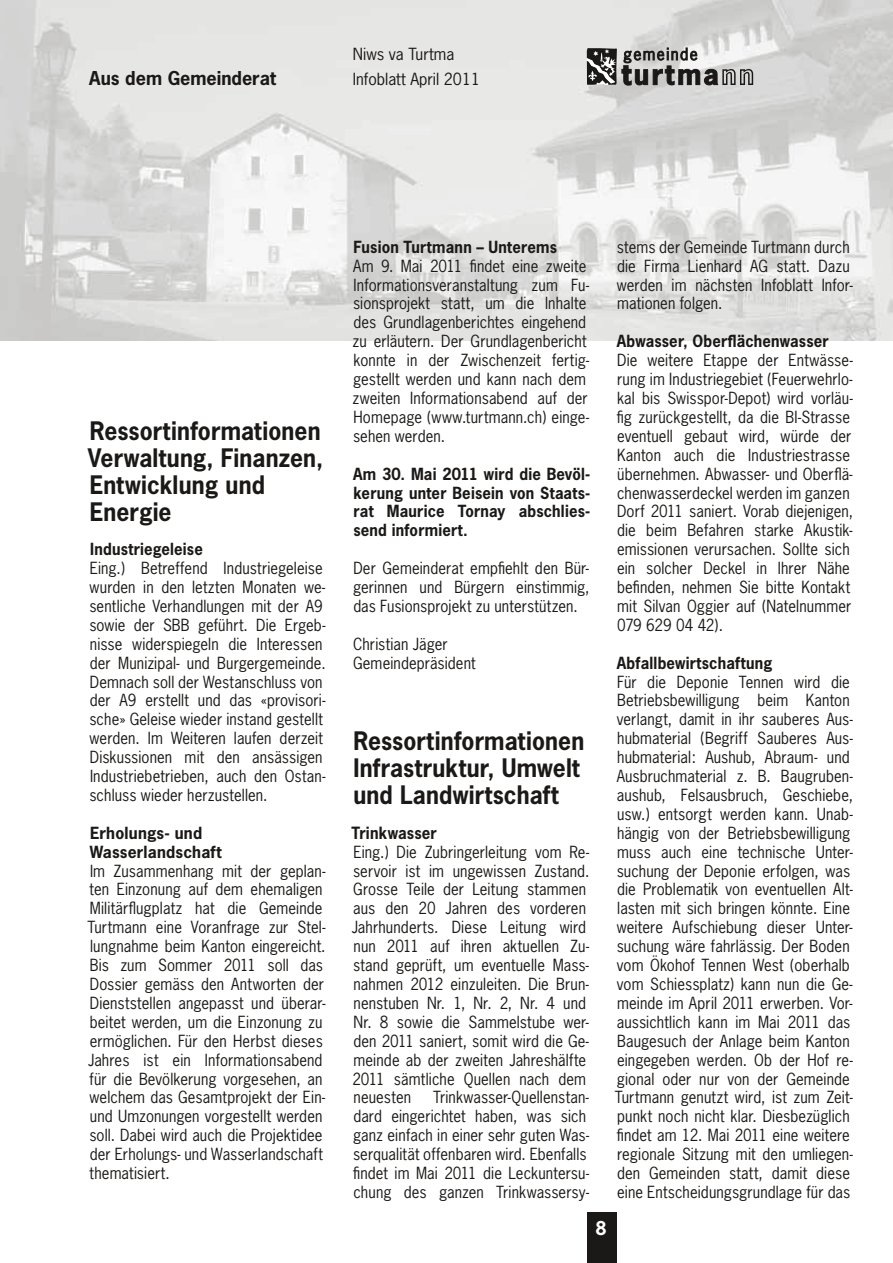
<style>
.page{position:relative;width:893px;height:1263px;background:#fff}
.page>*{position:absolute;margin:0;border:0;box-sizing:border-box;transform-origin:0 0}
.t1{font:700 24px/27px "News Gothic";letter-spacing:.005em;color:#1b1917;scale:.95 1}
.t2{font:700 18px "News Gothic";color:#1b1917}
.t3{font:700 18px "News Gothic";color:#fff}
.t4{font:700 15.9px "News Gothic";letter-spacing:.01em;color:#1b1917;scale:.95 1}
.t5{font:15.75px/18.9px "News Gothic";letter-spacing:.005em;color:#1b1917;scale:.95 1}
.t6{font:700 15.75px/18.9px "News Gothic";letter-spacing:.01em;color:#1b1917;text-align:justify;scale:.95 1}
.t7{font:15.75px "News Gothic";letter-spacing:.005em;color:#1b1917}
.t8{font:700 15.75px/18.9px "News Gothic";letter-spacing:.01em;color:#1b1917}
</style>
<div class="page">
<img style="left:0;top:0;width:893px;height:340px">
<div style="left:587px;top:1212px;width:30px;height:51px;background:#1b1917"></div>
<svg style="left:587px;top:47px;width:166px;height:39px"></svg>
<p class="t7" style="left:353px;top:44px;width:103px">Niws va Turtma</p>
<p class="t2" style="left:89px;top:67px;width:188px">Aus dem Gemeinderat</p>
<p class="t7" style="left:353px;top:69px;width:129px">Infoblatt April 2011</p>
<h1 class="t1" style="left:88px;top:417px;width:249px">Ressortinformationen<br>Verwaltung, Finanzen,<br>Entwicklung und<br>Energie</h1>
<p class="t6" style="left:90px;top:539px;width:120px">Industriegeleise</p>
<p class="t5" style="left:89px;top:559px;width:250px">Eing.) Betreffend Industriegeleise wurden in den letzten Monaten we&shy;sentliche Verhandlungen mit der A9 sowie der SBB geführt. Die Ergeb&shy;nisse widerspiegeln die Interessen der Munizipal- und Burgergemeinde.<br>Demnach soll der Westanschluss von der A9 erstellt und das «provisori&shy;sche» Geleise wieder instand gestellt werden. Im Weiteren laufen derzeit Diskussionen mit den ansässigen Industriebetrieben, auch den Ostan&shy;schluss wieder herzustellen.</p>
<p class="t8" style="left:90px;top:823px;width:134px">Erholungs- und<br>Wasserlandschaft</p>
<p class="t5" style="left:88px;top:861px;width:252px">Im Zusammenhang mit der geplan&shy;ten Einzonung auf dem ehemaligen Militärflugplatz hat die Gemeinde Turtmann eine Voranfrage zur Stel&shy;lungnahme beim Kanton eingereicht.<br>Bis zum Sommer 2011 soll das Dossier gemäss den Antworten der Dienststellen angepasst und überar&shy;beitet werden, um die Einzonung zu ermöglichen. Für den Herbst dieses Jahres ist ein Informationsabend für die Bevölkerung vorgesehen, an welchem das Gesamtprojekt der Ein&shy;und Umzonungen vorgestellt werden soll. Dabei wird auch die Projektidee der Erholungs- und Wasserlandschaft thematisiert.</p>
<p class="t6" style="left:354px;top:237px;width:216px">Fusion Turtmann – Unterems</p>
<p class="t5" style="left:352px;top:256px;width:251px">Am 9. Mai 2011 findet eine zweite Informationsveranstaltung zum Fu&shy;sionsprojekt statt, um die Inhalte des Grundlagenberichtes eingehend zu erläutern. Der Grundlagenbericht konnte in der Zwischenzeit fertig&shy;gestellt werden und kann nach dem zweiten Informationsabend auf der Homepage (www.turtmann.ch) einge&shy;sehen werden.</p>
<p class="t6" style="left:353px;top:464px;width:251px">Am 30. Mai 2011 wird die Bevöl&shy;kerung unter Beisein von Staats&shy;rat Maurice Tornay abschlies&shy;send informiert.</p>
<p class="t5" style="left:353px;top:559px;width:250px;text-align:justify">Der Gemeinderat empfiehlt den Bür&shy;gerinnen und Bürgern einstimmig, das Fusionsprojekt zu unterstützen.</p>
<p class="t5" style="left:353px;top:634px;width:130px">Christian Jäger<br>Gemeindepräsident</p>
<h1 class="t1" style="left:353px;top:727px;width:245px">Ressortinformationen<br>Infrastruktur, Umwelt und Landwirtschaft</h1>
<p class="t4" style="left:352px;top:822px;width:91px">Trinkwasser</p>
<p class="t5" style="left:352px;top:842px;width:252px">Eing.) Die Zubringerleitung vom Re&shy;servoir ist im ungewissen Zustand.<br>Grosse Teile der Leitung stammen aus den 20 Jahren des vorderen<br>Jahrhunderts. Diese Leitung wird nun 2011 auf ihren aktuellen Zu&shy;stand geprüft, um eventuelle Mass&shy;nahmen 2012 einzuleiten. Die Brun&shy;nenstuben Nr. 1, Nr. 2, Nr. 4 und<br>Nr. 8 sowie die Sammelstube wer&shy;den 2011 saniert, somit wird die Ge&shy;meinde ab der zweiten Jahreshälfte<br>2011 sämtliche Quellen nach dem neuesten</p>
<p class="t5" style="left:353px;top:1088px;width:250px;text-indent:80px">Trinkwasser-Quellenstan&shy;dard eingerichtet haben, was sich ganz einfach in einer sehr guten Was&shy;serqualität offenbaren wird. Ebenfalls findet im Mai 2011 die Leckuntersu&shy;chung des ganzen Trinkwassersy-</p>
<p class="t3" style="left:595px;top:1216px;width:13px">8</p>
<p class="t5" style="left:617px;top:237px;width:250px">stems der Gemeinde Turtmann durch die Firma Lienhard AG statt. Dazu werden im nächsten Infoblatt Infor&shy;mationen folgen.</p>
<p class="t6" style="left:617px;top:332px;width:224px">Abwasser, Oberflächenwasser</p>
<p class="t5" style="left:617px;top:351px;width:250px">Die weitere Etappe der Entwässe&shy;rung im Industriegebiet (Feuerwehrlo&shy;kal bis Swisspor-Depot) wird vorläu&shy;fig zurückgestellt, da die BI-Strasse eventuell gebaut wird, würde der Kanton auch die Industriestrasse übernehmen. Abwasser- und Oberflä&shy;chenwasserdeckel werden im ganzen Dorf 2011 saniert. Vorab diejenigen, die beim Befahren starke Akustik&shy;emissionen verursachen. Sollte sich ein solcher Deckel in Ihrer Nähe befinden, nehmen Sie bitte Kontakt mit Silvan Oggier auf (Natelnummer 079 629 04 42).</p>
<p class="t6" style="left:617px;top:653px;width:165px">Abfallbewirtschaftung</p>
<p class="t5" style="left:615px;top:672px;width:252px">Für die Deponie Tennen wird die Betriebsbewilligung beim Kanton verlangt, damit in ihr sauberes Aus&shy;hubmaterial (Begriff Sauberes Aus&shy;hubmaterial: Aushub, Abraum- und Ausbruchmaterial z. B. Baugruben&shy;aushub, Felsausbruch, Geschiebe, usw.) entsorgt werden kann. Unab&shy;hängig von der Betriebsbewilligung muss auch eine technische Unter&shy;suchung der Deponie erfolgen, was die Problematik von eventuellen Alt&shy;lasten mit sich bringen könnte. Eine weitere Aufschiebung dieser Unter&shy;suchung wäre fahrlässig. Der Boden vom Ökohof Tennen West (oberhalb vom Schiessplatz) kann nun die Ge&shy;meinde im April 2011 erwerben. Vor&shy;aussichtlich kann im Mai 2011 das Baugesuch der Anlage beim Kanton eingegeben werden. Ob der Hof re&shy;gional oder nur von der Gemeinde Turtmann genutzt wird, ist zum Zeit&shy;punkt noch nicht klar. Diesbezüglich findet am 12. Mai 2011 eine weitere regionale Sitzung mit den umliegen&shy;den Gemeinden statt, damit diese eine Entscheidungsgrundlage für das</p>
</div>
